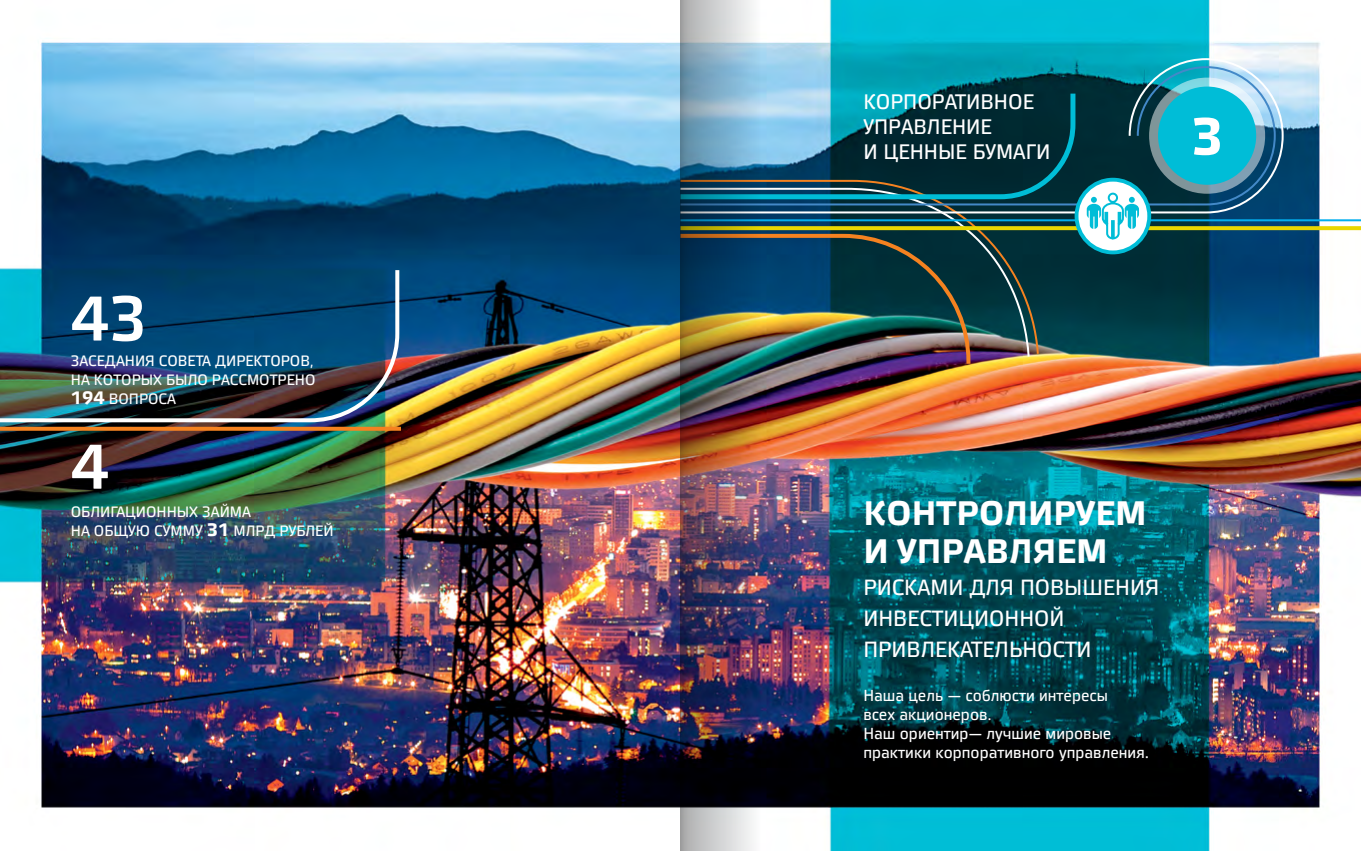
<style>
.page{position:relative;width:1361px;height:851px;background:#fff}
.page>*{position:absolute;margin:0;border:0;box-sizing:border-box;transform-origin:0 0}
.t1{font:63px "Vida 33 Pro";color:#fff}
.t2{font:700 51.8px "Vida 32 Pro";color:#fff}
.t3{font:700 34px/38px "Vida 32 Pro";color:#fff}
.t4{font:22px/31px "Vida 32 Pro";color:#fff}
.t5{font:21px/25.2px "Vida 32 Pro";color:#fff}
.t6{font:16px/19px "Vida 32 Pro";color:#fff}
.t7{font:15px/19px "Vida 32 Pro";color:#fff;text-align:justify}
.s1{font-weight:700;font-size:18px}
</style>
<div class="page">
<img style="left:0;top:0;width:1361px;height:850px">
<svg style="left:1151px;top:226px;width:210px;height:4px"></svg>
<hr style="left:680px;top:219px;width:681px;height:2px;background:#00aeef">
<svg style="left:678px;top:57px;width:606px;height:157px;background:#40a1b7"></svg>
<svg style="left:678px;top:65px;width:598px;height:141px;background:#2a9bb2"></svg>
<svg style="left:0;top:426px;width:401px;height:4px;background:#cb7223"></svg>
<img style="left:0;top:266px;width:401px;height:158px">
<img style="left:675px;top:89px;width:476px;height:279px">
<img style="left:680px;top:0;width:84px;height:850px">
<h1 class="t1" style="left:71px;top:272px;width:78px">43</h1>
<p class="t7" style="left:71px;top:351px;width:246px">ЗАСЕДАНИЯ СОВЕТА ДИРЕКТОРОВ, НА КОТОРЫХ БЫЛО РАССМОТРЕНО <span class="s1">194</span> ВОПРОСА</p>
<h1 class="t1" style="left:71px;top:420px;width:40px">4</h1>
<p class="t7" style="left:71px;top:501px;width:264px">ОБЛИГАЦИОННЫХ ЗАЙМА<br>НА ОБЩУЮ СУММУ <span class="s1">31</span> МЛРД РУБЛЕЙ</p>
<h3 class="t5" style="left:863px;top:88px;width:189px">КОРПОРАТИВНОЕ<br>УПРАВЛЕНИЕ<br>И ЦЕННЫЕ БУМАГИ</h3>
<h2 class="t2" style="left:1190px;top:97px;width:34px">3</h2>
<h3 class="t3" style="left:863px;top:493px;width:285px">КОНТРОЛИРУЕМ<br>И УПРАВЛЯЕМ</h3>
<h3 class="t4" style="left:863px;top:570px;width:297px">РИСКАМИ ДЛЯ ПОВЫШЕНИЯ<br>ИНВЕСТИЦИОННОЙ<br>ПРИВЛЕКАТЕЛЬНОСТИ</h3>
<p class="t6" style="left:863px;top:685px;width:287px">Наша цель — соблюсти интересы<br>всех акционеров.<br>Наш ориентир— лучшие мировые практики корпоративного управления.</p>
</div>
